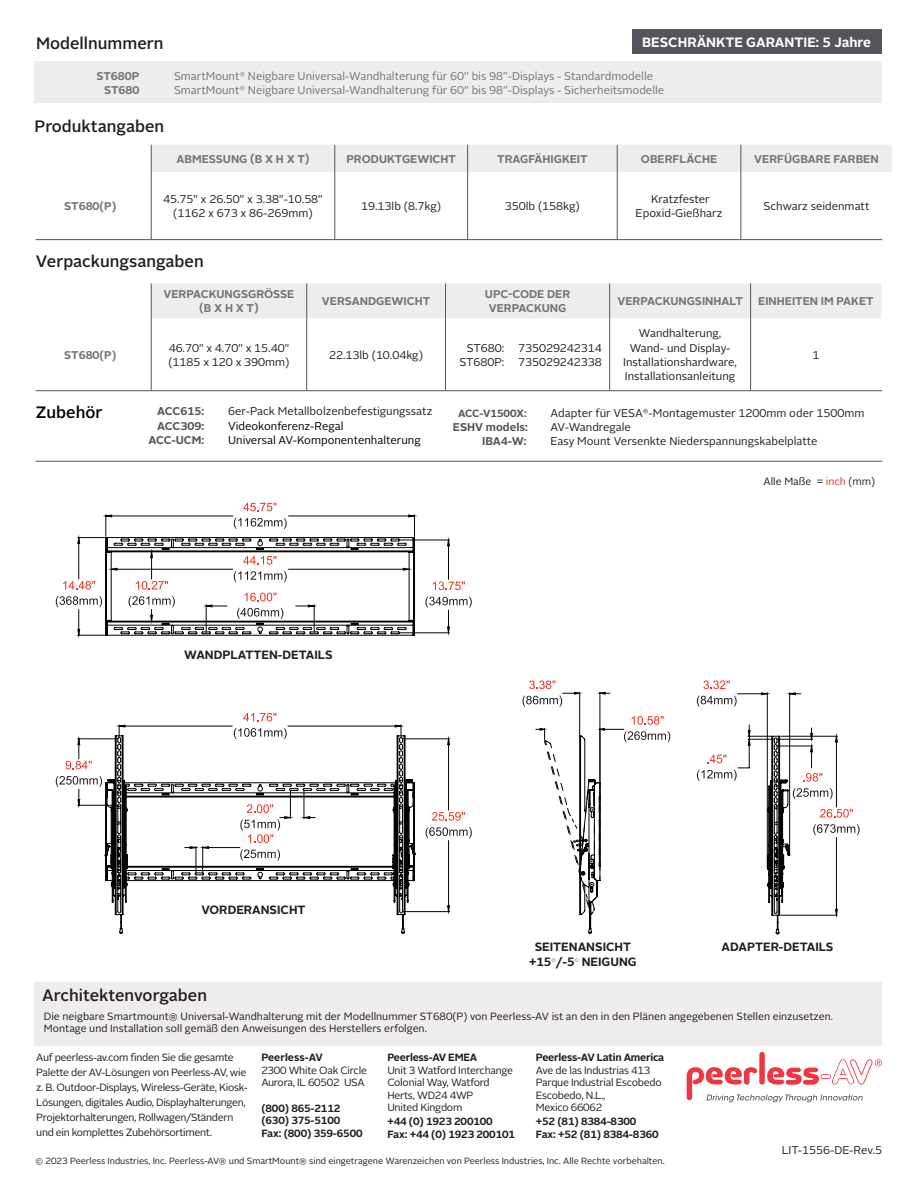
<style>
.page{position:relative;width:918px;height:1188px;background:#fff}
.page>*{position:absolute;margin:0;border:0;box-sizing:border-box;transform-origin:0 0}
.Spec_Headers{font:500 16.5px "Alright Sans";color:#231f20}
.Spec_Headers-2{font:500 16.5px "Alright Sans";color:#000}
.Warranty{font:700 13.5px "Alright Sans";color:#fff}
.Callout{font:700 12px "Alright Sans";color:#231f20}
.t1{font:11.25px/14.2px "Alright Sans";color:#231f20;text-align:center}
.t2{font:700 11.25px/14.2px "Alright Sans";color:#747478;text-align:center}
.t3{font:11.25px "Alright Sans";color:#747478}
.t4{font:11.25px "Alright Sans";color:#000001}
.t5{font:700 11.25px "Alright Sans";color:#54555a}
.t6{font:10.5px/15px "Alright Sans";letter-spacing:-.025em;color:#231f20}
.t7{font:10.5px "Alright Sans";color:#231f20}
.t8{font:700 10.5px "Alright Sans";letter-spacing:-.01em;color:#231f20}
.t9{font:700 10.5px "Alright Sans";color:#54555a}
.t10{font:9px "Alright Sans";color:#231f20}
.s1{color:#ef3122}
.s2{font-weight:100;font-size:10.5px}
</style>
<div class="page">
<div style="left:34px;top:982px;width:848px;height:63px;background:#efecee"></div>
<div style="left:34px;top:62px;width:848px;height:41px;background:#efecee"></div>
<div style="left:152px;top:284px;width:729px;height:35px;background:#efecee"></div>
<hr style="left:151px;top:284px;width:1px;height:35px;background:#54555a">
<hr style="left:306px;top:284px;width:1px;height:35px;background:#54555a">
<hr style="left:445px;top:284px;width:1px;height:35px;background:#54555a">
<hr style="left:609px;top:284px;width:1px;height:35px;background:#54555a">
<hr style="left:750px;top:284px;width:1px;height:35px;background:#54555a">
<hr style="left:151px;top:319px;width:1px;height:71px;background:#54555a">
<hr style="left:306px;top:319px;width:1px;height:71px;background:#54555a">
<hr style="left:445px;top:319px;width:1px;height:71px;background:#54555a">
<hr style="left:609px;top:319px;width:1px;height:71px;background:#54555a">
<hr style="left:750px;top:319px;width:1px;height:71px;background:#54555a">
<div style="left:151px;top:145px;width:741px;height:27px;background:#efecee"></div>
<hr style="left:151px;top:172px;width:1px;height:67px;background:#54555a">
<hr style="left:334px;top:172px;width:1px;height:67px;background:#54555a">
<hr style="left:467px;top:172px;width:1px;height:67px;background:#54555a">
<hr style="left:617px;top:172px;width:1px;height:67px;background:#54555a">
<hr style="left:740px;top:172px;width:1px;height:67px;background:#54555a">
<div style="left:632px;top:29px;width:249px;height:25px;background:#54555a"></div>
<hr style="left:36px;top:390px;width:846px;height:1px;background:#54555a">
<hr style="left:36px;top:239px;width:846px;height:1px;background:#54555a">
<hr style="left:36px;top:461px;width:846px;height:1px;background:#54555a">
<svg style="left:450px;top:581px;width:15px;height:9px"></svg>
<hr style="left:448px;top:540px;width:1px;height:39px;background:#040503">
<svg style="left:425px;top:597px;width:47px;height:35px"></svg>
<hr style="left:400px;top:540px;width:50px;height:1px;background:#040503">
<hr style="left:400px;top:632px;width:50px;height:1px;background:#040503">
<svg style="left:56px;top:503px;width:359px;height:133px"></svg>
<svg style="left:77px;top:691px;width:529px;height:166px"></svg>
<svg style="left:522px;top:680px;width:58px;height:27px"></svg>
<hr style="left:579px;top:692px;width:1px;height:43px;background:#040503">
<hr style="left:600px;top:692px;width:1px;height:173px;background:#040503">
<hr style="left:288px;top:726px;width:113px;height:1px;background:#040503">
<hr style="left:119px;top:726px;width:113px;height:1px;background:#040503">
<svg style="left:56px;top:776px;width:46px;height:29px"></svg>
<svg style="left:66px;top:739px;width:26px;height:30px"></svg>
<hr style="left:78px;top:805px;width:40px;height:1px;background:#040503">
<hr style="left:78px;top:738px;width:40px;height:1px;background:#040503">
<svg style="left:105px;top:735px;width:487px;height:199px"></svg>
<hr style="left:767px;top:693px;width:1px;height:173px;background:#040503">
<hr style="left:789px;top:693px;width:1px;height:161px;background:#040503">
<svg style="left:697px;top:680px;width:104px;height:27px"></svg>
<svg style="left:697px;top:725px;width:163px;height:209px"></svg>
<svg style="left:536px;top:716px;width:134px;height:199px"></svg>
<div style="left:759px;top:1052px;width:6px;height:33px;background:#ee3742;border-radius:3px"></div>
<svg style="left:687px;top:1059px;width:195px;height:43px"></svg>
<p class="Spec_Headers" style="left:36px;top:32px;width:129px">Modellnummern</p>
<p class="Warranty" style="left:642px;top:33px;width:230px">BESCHRÄNKTE GARANTIE: 5 Jahre</p>
<p class="t2" style="left:97px;top:69px;width:44px">ST680P</p>
<p class="t3" style="left:174px;top:68px;width:481px">SmartMount<sup>®</sup> Neigbare Universal-Wandhalterung für 60” bis 98”-Displays - Standardmodelle</p>
<p class="t2" style="left:104px;top:83px;width:37px">ST680</p>
<p class="t3" style="left:174px;top:82px;width:492px">SmartMount<sup>®</sup> Neigbare Universal-Wandhalterung für 60” bis 98”-Displays - Sicherheitsmodelle</p>
<p class="Spec_Headers" style="left:34px;top:115px;width:131px">Produktangaben</p>
<p class="t2" style="left:176px;top:152px;width:135px">ABMESSUNG (B X H X T)</p>
<p class="t2" style="left:346px;top:152px;width:111px">PRODUKTGEWICHT</p>
<p class="t2" style="left:497px;top:152px;width:92px">TRAGFÄHIGKEIT</p>
<p class="t2" style="left:641px;top:152px;width:78px">OBERFLÄCHE</p>
<p class="t2" style="left:754px;top:152px;width:126px">VERFÜGBARE FARBEN</p>
<p class="t2" style="left:64px;top:199px;width:54px">ST680(P)</p>
<p class="t1" style="left:163px;top:192px;width:161px">45.75" x 26.50" x 3.38"-10.58"</p>
<p class="t1" style="left:173px;top:206px;width:141px">(1162 x 673 x 86-269mm)</p>
<p class="Spec_Headers" style="left:36px;top:250px;width:169px">Verpackungsangaben</p>
<p class="t1" style="left:361px;top:199px;width:81px">19.13lb (8.7kg)</p>
<p class="t1" style="left:505px;top:199px;width:77px">350lb (158kg)</p>
<p class="t1" style="left:651px;top:192px;width:60px">Kratzfester</p>
<p class="t1" style="left:636px;top:206px;width:88px">Epoxid-Gießharz</p>
<p class="t1" style="left:764px;top:199px;width:107px">Schwarz seidenmatt</p>
<p class="t2" style="left:64px;top:348px;width:54px">ST680(P)</p>
<p class="t2" style="left:164px;top:287px;width:132px">VERPACKUNGSGRÖSSE (B X H X T)</p>
<p class="t2" style="left:322px;top:294px;width:110px">VERSANDGEWICHT</p>
<p class="t2" style="left:485px;top:287px;width:87px">UPC-CODE DER<br>VERPACKUNG</p>
<p class="t2" style="left:617px;top:294px;width:127px">VERPACKUNGSINHALT</p>
<p class="t2" style="left:758px;top:294px;width:117px">EINHEITEN IM PAKET</p>
<p class="t1" style="left:169px;top:341px;width:122px">46.70" x 4.70" x 15.40"</p>
<p class="t1" style="left:168px;top:355px;width:123px">(1185 x 120 x 390mm)</p>
<p class="t1" style="left:329px;top:348px;width:95px">22.13lb (10.04kg)</p>
<p class="t1" style="left:467px;top:341px;width:39px">ST680:</p>
<p class="t1" style="left:459px;top:355px;width:46px">ST680P:</p>
<p class="t1" style="left:518px;top:341px;width:85px">735029242314</p>
<p class="t1" style="left:518px;top:355px;width:85px">735029242338</p>
<p class="t1" style="left:623px;top:326px;width:115px">Wandhalterung,<br>Wand- und Display-<br>Installationshardware,<br>Installationsanleitung</p>
<p class="t1" style="left:812px;top:348px;width:8px">1</p>
<p class="Spec_Headers-2" style="left:36px;top:401px;width:68px">Zubehör</p>
<p class="t5" style="left:157px;top:404px;width:48px">ACC615:</p>
<p class="t1" style="left:228px;top:405px;width:206px">6er-Pack Metallbolzenbefestigungssatz</p>
<p class="t5" style="left:157px;top:418px;width:48px">ACC309:</p>
<p class="t4" style="left:228px;top:418px;width:117px">Videokonferenz-Regal</p>
<p class="t5" style="left:148px;top:432px;width:57px">ACC-UCM:</p>
<p class="t4" style="left:228px;top:432px;width:194px">Universal AV-Komponentenhalterung</p>
<p class="t9" style="left:458px;top:406px;width:70px">ACC-V1500X:</p>
<p class="t1" style="left:550px;top:406px;width:315px">Adapter für VESA<sup>®</sup>-Montagemuster 1200mm oder 1500mm</p>
<p class="t5" style="left:453px;top:419px;width:76px">ESHV models:</p>
<p class="t1" style="left:550px;top:420px;width:82px">AV-Wandregale</p>
<p class="t5" style="left:482px;top:433px;width:46px">IBA4-W:</p>
<p class="t1" style="left:550px;top:434px;width:269px">Easy Mount Versenkte Niederspannungskabelplatte</p>
<p class="t7" style="left:763px;top:474px;width:113px">Alle Maße = <span class="s1">inch</span> (mm)</p>
<p class="Callout" style="left:184px;top:647px;width:150px">WANDPLATTEN-DETAILS</p>
<p class="Callout" style="left:201px;top:901px;width:106px">VORDERANSICHT</p>
<p class="Spec_Headers" style="left:42px;top:984px;width:166px">Architektenvorgaben</p>
<p class="Callout" style="left:535px;top:939px;width:98px">SEITENANSICHT</p>
<p class="Callout" style="left:529px;top:953px;width:109px">+15<span class="s2">°</span>/-5<span class="s2">°</span> NEIGUNG</p>
<p class="Callout" style="left:722px;top:939px;width:113px">ADAPTER-DETAILS</p>
<p class="t7" style="left:44px;top:1009px;width:791px">Die neigbare Smartmount® Universal-Wandhalterung mit der Modellnummer ST680(P) von Peerless-AV ist an den in den Plänen angegebenen Stellen einzusetzen.</p>
<p class="t7" style="left:44px;top:1021px;width:385px">Montage und Installation soll gemäß den Anweisungen des Herstellers erfolgen.</p>
<p class="t6" style="left:36px;top:1050px;width:213px">Auf peerless-av.com finden Sie die gesamte Palette der AV-Lösungen von Peerless-AV, wie z. B. Outdoor-Displays, Wireless-Geräte, Kiosk-Lösungen, digitales Audio, Displayhalterungen, Projektorhalterungen, Rollwagen/Ständern und ein komplettes Zubehörsortiment.</p>
<p class="t8" style="left:261px;top:1050px;width:63px">Peerless-AV</p>
<p class="t6" style="left:261px;top:1063px;width:107px">2300 White Oak Circle</p>
<p class="t6" style="left:261px;top:1075px;width:105px">Aurora, IL 60502 USA</p>
<p class="t8" style="left:261px;top:1101px;width:80px">(800) 865-2112</p>
<p class="t8" style="left:261px;top:1113px;width:80px">(630) 375-5100</p>
<p class="t8" style="left:261px;top:1126px;width:103px">Fax: (800) 359-6500</p>
<p class="t8" style="left:387px;top:1050px;width:92px">Peerless-AV EMEA</p>
<p class="t6" style="left:387px;top:1063px;width:127px">Unit 3 Watford Interchange</p>
<p class="t6" style="left:387px;top:1075px;width:104px">Colonial Way, Watford</p>
<p class="t6" style="left:387px;top:1088px;width:88px">Herts, WD24 4WP</p>
<p class="t6" style="left:387px;top:1100px;width:77px">United Kingdom</p>
<p class="t8" style="left:387px;top:1114px;width:107px">+44 (0) 1923 200100</p>
<p class="t8" style="left:387px;top:1127px;width:129px">Fax: +44 (0) 1923 200101</p>
<p class="t8" style="left:536px;top:1050px;width:130px">Peerless-AV Latin America</p>
<p class="t6" style="left:536px;top:1063px;width:116px">Ave de las Industrias 413</p>
<p class="t6" style="left:536px;top:1075px;width:127px">Parque Industrial Escobedo</p>
<p class="t6" style="left:536px;top:1088px;width:71px">Escobedo, N.L.,</p>
<p class="t6" style="left:536px;top:1100px;width:68px">Mexico 66062</p>
<p class="t8" style="left:536px;top:1114px;width:102px">+52 (81) 8384-8300</p>
<p class="t8" style="left:536px;top:1127px;width:124px">Fax: +52 (81) 8384-8360</p>
<p class="t10" style="left:35px;top:1155px;width:631px">© 2023 Peerless Industries, Inc. Peerless-AV® und SmartMount® sind eingetragene Warenzeichen von Peerless Industries, Inc. Alle Rechte vorbehalten.</p>
<p class="t1" style="left:782px;top:1143px;width:102px">LIT-1556-DE-Rev.5</p>
</div>
